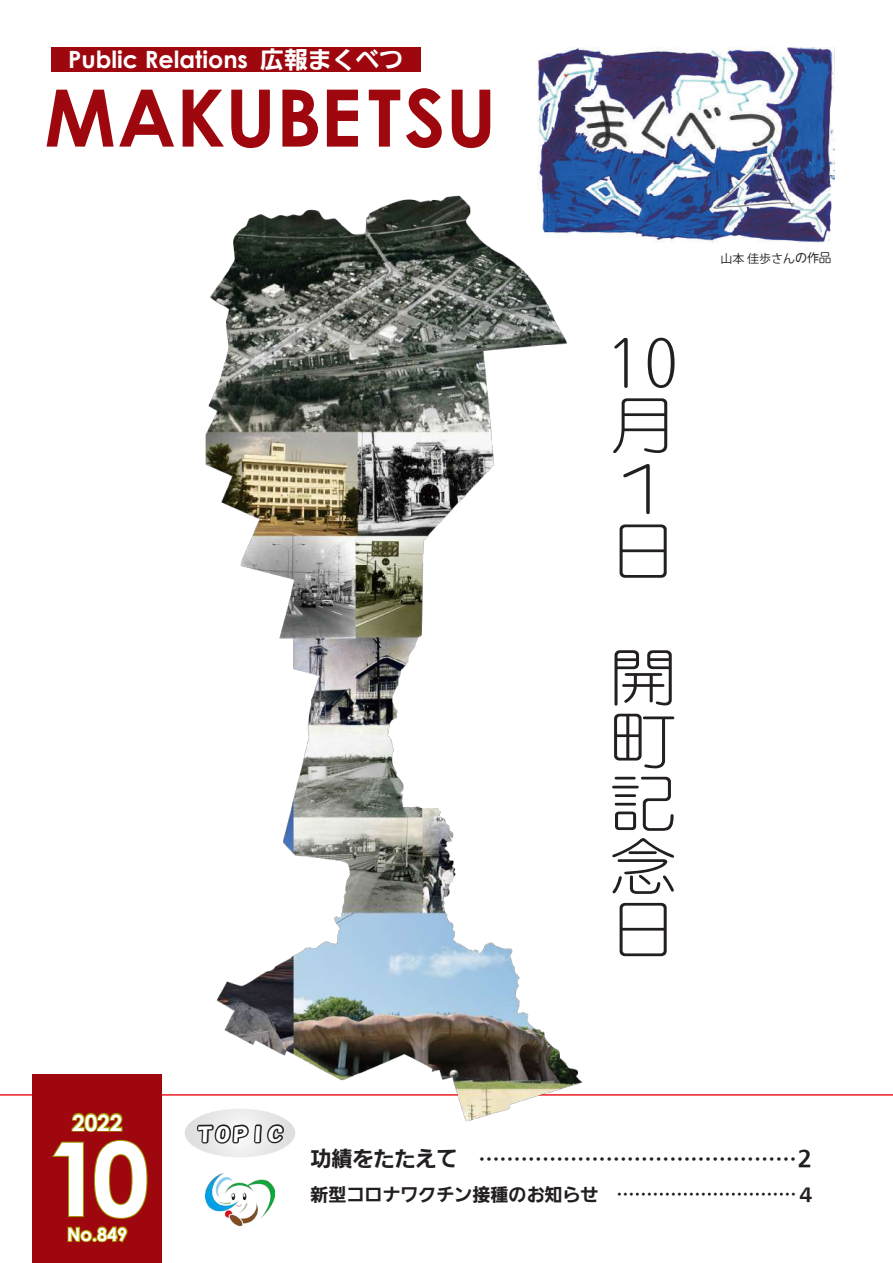
<style>
.page{position:relative;width:893px;height:1263px;background:#fff}
.page>*{position:absolute;margin:0;border:0;box-sizing:border-box;transform-origin:0 0}
.t1{font:700 102px "Century Gothic";color:#fff}
.t2{font:700 79.35px "Century Gothic";color:#9d070d}
.t3{font:60px/63px "SUDRGIWA HW Lt";color:#231f20;scale:1.1 1}
.t4{font:700 23.85px "Century Gothic";color:#fff}
.t5{font:23.85px "SUD Go Dsp IWA HW Bd";color:#fff}
.t6{font:700 22.5px "Century Gothic";color:#fff}
.t7{font:700 21px "Koz Go Pro";color:#231f20}
.t8{font:700 21px "SUD Go Dsp IWA";color:#231f20}
.t9{font:19.5px "HG Soei Kakupoptai";letter-spacing:-.1em;color:#fff}
.t10{font:700 18px "Koz Go Pro";color:#231f20}
.t11{font:700 18px "SUD Go Dsp IWA";color:#231f20}
.t12{font:700 18px "Century Gothic";color:#fff}
.t13{font:12px "Koz Go Pr 6 N";color:#231f20}
.s1{font-family:"SUDRGIWA HW Th"}
.s2{font-family:"SUD Go Dsp IWA"}
</style>
<div class="page">
<svg style="left:0;top:1094px;width:893px;height:53px"></svg>
<div style="left:32px;top:1074px;width:130px;height:189px;background:#9d070d"></div>
<div style="left:51px;top:47px;width:370px;height:25px;background:#9d070d"></div>
<img style="left:537px;top:47px;width:297px;height:196px">
<div style="left:185px;top:1108px;width:110px;height:49px;background:#dfdfe1;border-radius:50%"></div>
<svg style="left:195px;top:1131px;width:91px;height:96px"></svg>
<svg style="left:71px;top:1112px;width:52px;height:20px"></svg>
<svg style="left:52px;top:1139px;width:96px;height:104px"></svg>
<img style="left:180px;top:189px;width:410px;height:942px">
<p class="t5" style="left:260px;top:48px;width:144px">広報まくべつ</p>
<p class="t4" style="left:68px;top:42px;width:181px">Public Relations</p>
<h2 class="t2" style="left:44px;top:58px;width:453px">MAKUBETSU</h2>
<h3 class="t3" style="left:608px;top:336px;width:65px">10</h3>
<h3 class="t3" style="left:610px;top:399px;width:53px">月</h3>
<h3 class="t3" style="left:610px;top:462px;width:37px">１</h3>
<h3 class="t3" style="left:610px;top:493px;width:58px;line-height:126.1px">日開</h3>
<h3 class="t3" style="left:610px;top:714px;width:60px;text-align:justify">町記念日</h3>
<p class="t13" style="left:720px;top:252px;width:112px">山本佳歩さん<span class="s1">の作品</span></p>
<p class="t6" style="left:72px;top:1105px;width:52px">2022</p>
<h1 class="t1" style="left:45px;top:1101px;width:106px">10</h1>
<p class="t12" style="left:67px;top:1220px;width:62px">No.849</p>
<p class="t9" style="left:196px;top:1125px;width:91px">ＴＯＰＩＣ</p>
<p class="t8" style="left:310px;top:1148px;width:149px">功績をたたえて</p>
<p class="t7" style="left:478px;top:1145px;width:338px">.............................................<span class="s2">２</span></p>
<p class="t11" style="left:310px;top:1185px;width:290px">新型コロナワクチン接種のお知らせ</p>
<p class="t10" style="left:616px;top:1183px;width:201px">..............................<span class="s2">４</span></p>
</div>
